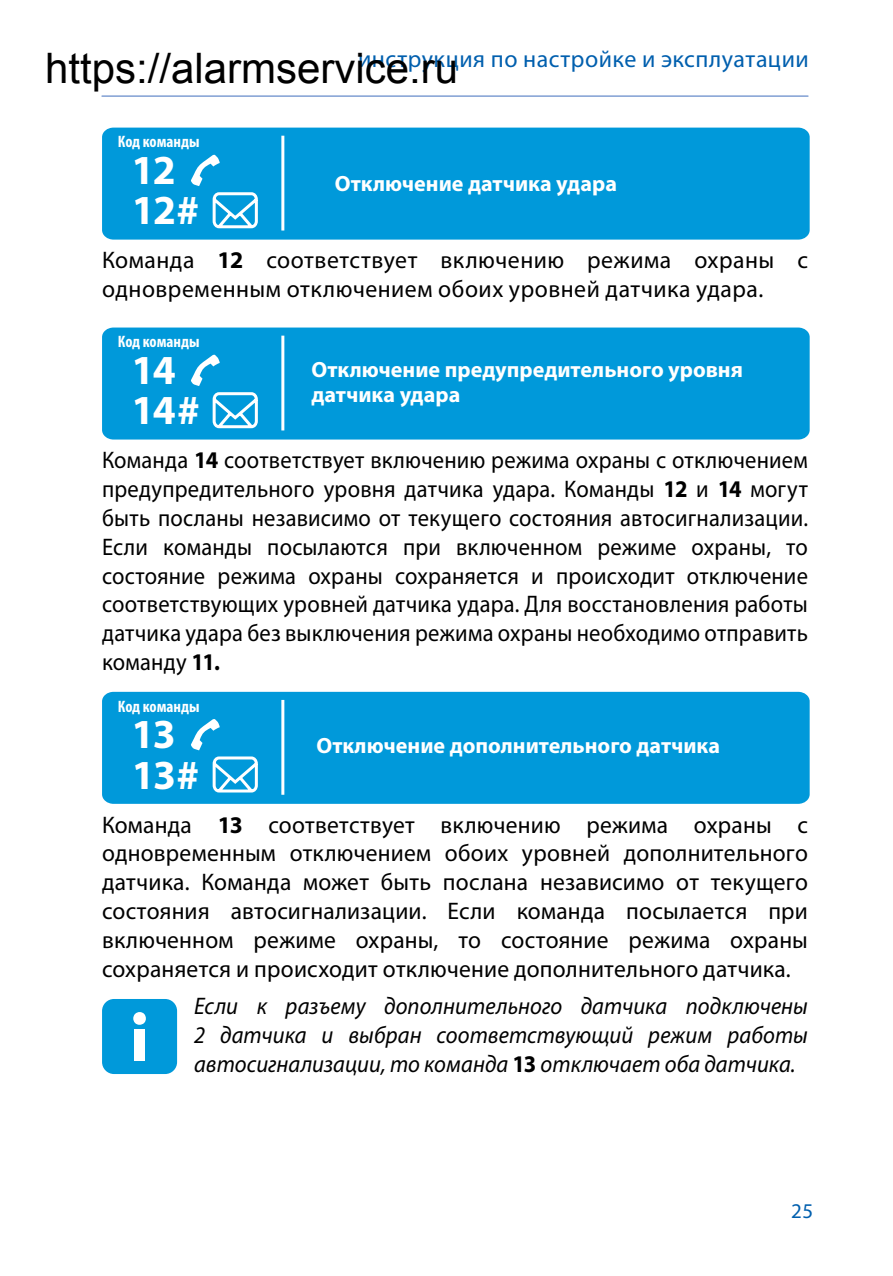
<style>
.page{position:relative;width:893px;height:1276px;background:#fff}
.page>*{position:absolute;margin:0;border:0;box-sizing:border-box;transform-origin:0 0}
.t1{font:700 41.4px "Myriad Pro";letter-spacing:-.04em;color:#fff}
.t2{font:24px/28.8px "Myriad Pro";letter-spacing:.015em;color:#000;text-align:justify;scale:.94 1}
.t3{font:24px/28.8px "Myriad Pro";letter-spacing:.015em;color:#000}
.t4{font:italic 24px/28.8px "Myriad Pro";color:#000;text-align:justify;scale:.94 1}
.t5{font:24px "Myriad Pro";letter-spacing:.02em;color:#005fae}
.t6{font:700 22.2px/24.9px "Myriad Pro";color:#fff}
.t7{font:21px "Myriad Pro";color:#005fae}
.t8{font:700 condensed 16.5px "Myriad Pro";color:#fff}
.s1{font-weight:700}
.s2{font-weight:700;font-style:normal}
</style>
<div class="page">
<hr style="left:102px;top:95px;width:706px;height:2px;background:#809fd3">
<div style="left:102px;top:128px;width:708px;height:112px;background:#0099da"></div>
<hr style="left:281px;top:136px;width:3px;height:94px;background:#fff">
<svg style="left:191px;top:155px;width:70px;height:76px"></svg>
<div style="left:102px;top:327px;width:708px;height:112px;background:#0099da"></div>
<hr style="left:281px;top:336px;width:3px;height:94px;background:#fff">
<svg style="left:191px;top:355px;width:70px;height:76px"></svg>
<div style="left:102px;top:692px;width:708px;height:112px;background:#0099da"></div>
<hr style="left:281px;top:700px;width:3px;height:95px;background:#fff">
<svg style="left:191px;top:719px;width:70px;height:76px"></svg>
<div style="left:102px;top:999px;width:75px;height:75px;background:#0099da;border-radius:12px"></div>
<div style="left:133px;top:1012px;width:13px;height:12px;background:#fff;border-radius:50%"></div>
<div style="left:135px;top:1029px;width:10px;height:32px;background:#fff"></div>
<p class="t8" style="left:118px;top:131px;width:83px">Код команды</p>
<p class="t5" style="left:358px;top:44px;width:452px">инструкция по настройке и эксплуатации</p>
<h1 class="t1" style="left:132px;top:143px;width:46px">12</h1>
<p class="t6" style="left:335px;top:170px;width:284px">Отключение датчика удара</p>
<h1 class="t1" style="left:132px;top:183px;width:69px">12#</h1>
<p class="t3" style="left:102px;top:246px;width:707px">Команда <span class="s1">12</span> соответствует включению режима охраны с одновременным отключением обоих уровней датчика удара.</p>
<p class="t8" style="left:118px;top:331px;width:83px">Код команды</p>
<h1 class="t1" style="left:132px;top:342px;width:46px">14</h1>
<h1 class="t1" style="left:131px;top:383px;width:70px">14#</h1>
<p class="t6" style="left:311px;top:357px;width:433px">Отключение предупредительного уровня датчика удара</p>
<p class="t2" style="left:102px;top:445px;width:752px">Команда <span class="s1">14</span> соответствует включению режима охраны с отключением предупредительного уровня датчика удара. Команды <span class="s1">12</span> и <span class="s1">14</span> могут быть посланы независимо от текущего состояния автосигнализации.<br>Если команды посылаются при включенном режиме охраны, то состояние режима охраны сохраняется и происходит отключение соответствующих уровней датчика удара. Для восстановления работы датчика удара без выключения режима охраны необходимо отправить команду <span class="s1">11.</span></p>
<p class="t8" style="left:118px;top:695px;width:83px">Код команды</p>
<h1 class="t1" style="left:132px;top:707px;width:46px">13</h1>
<h1 class="t1" style="left:132px;top:747px;width:69px">13#</h1>
<p class="t6" style="left:316px;top:732px;width:405px">Отключение дополнительного датчика</p>
<p class="t3" style="left:102px;top:810px;width:707px;text-align:justify">Команда <span class="s1">13</span> соответствует включению режима охраны с одновременным отключением обоих уровней дополнительного датчика. Команда может быть послана независимо от текущего состояния автосигнализации. Если команда посылается при включенном режиме охраны, то состояние режима охраны сохраняется и происходит отключение дополнительного датчика.</p>
<p class="t4" style="left:194px;top:991px;width:654px">Если к разъему дополнительного датчика подключены 2 датчика и выбран соответствующий режим работы автосигнализации, то команда <span class="s2">13</span> отключает оба датчика.</p>
<p class="t7" style="left:791px;top:1197px;width:24px">25</p>
</div>
